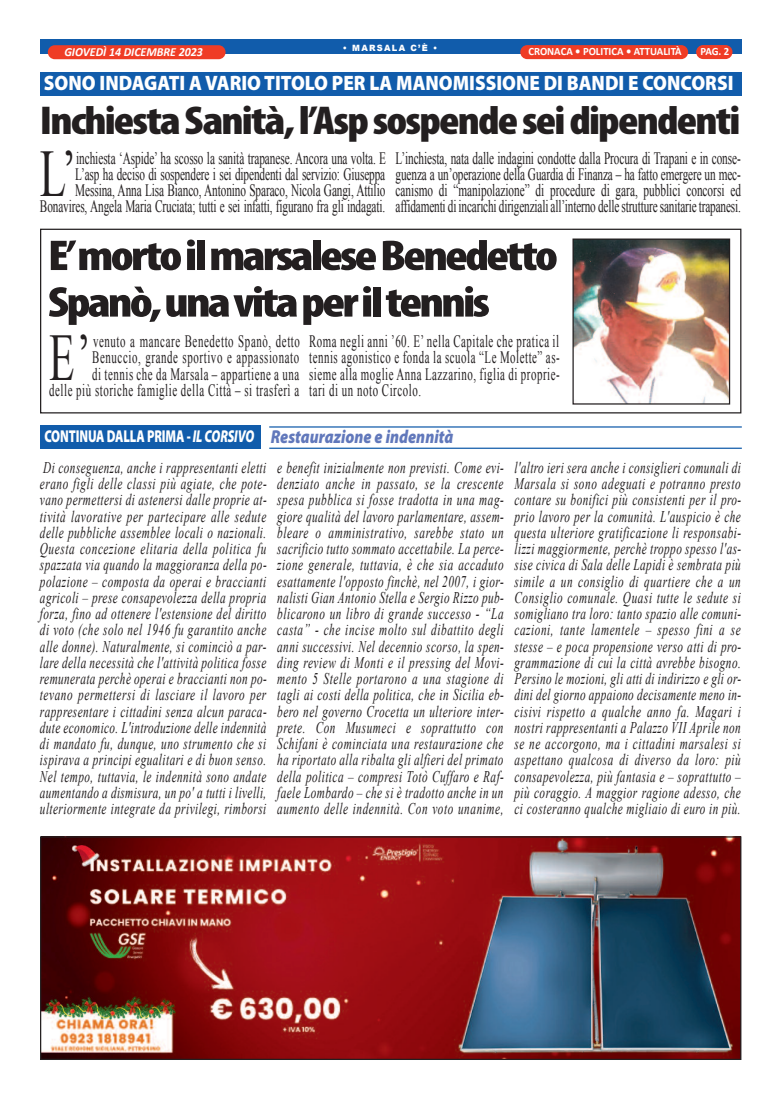
<style>
.page{position:relative;width:780px;height:1099px;background:#fff}
.page>*{position:absolute;margin:0;border:0;box-sizing:border-box;transform-origin:0 0}
.t1{font:66.5px "Times New Roman";color:#231f20;scale:.65 1}
.t2{font:66.5px "Times New Roman";color:#231f20;scale:.63 1}
.t3{font:900 condensed 43.38px/46.5px "Myriad Pro";letter-spacing:-.055em;color:#231f20;scale:1.18 1}
.t4{font:900 condensed 40.38px "Myriad Pro";letter-spacing:-.04em;color:#231f20;scale:1.14 1}
.t5{font:900 20.88px "Myriad Pro";color:#fff;scale:.91 1}
.t6{font:italic 900 18.75px "Myriad Pro";color:#6178bb;scale:.83 1}
.t7{font:17.38px/16.2px "Times New Roman";letter-spacing:-.005em;color:#231f20;text-align:right;scale:.65 1}
.t8{font:17.38px/16.2px "Times New Roman";letter-spacing:-.005em;color:#231f20;text-align:justify;scale:.63 1}
.t9{font:17.38px/16.2px "Times New Roman";letter-spacing:.05em;color:#231f20;text-align:right;scale:.63 1}
.t10{font:900 17.25px "Myriad Pro";letter-spacing:-.01em;color:#fff;scale:.72 1}
.t11{font:italic 16.25px/16.2px "Times New Roman";letter-spacing:.04em;color:#231f20;text-align:justify;scale:.69 1}
.t12{font:italic 700 12.38px "Calibri";color:#fff;scale:.96 1}
.t13{font:700 11.12px "Calibri";color:#fff;scale:.96 1}
.t14{font:900 8.62px "Arial";letter-spacing:.15em;color:#fff;scale:.96 1}
.s1{font-style:italic}
.s2{font-style:italic;font-stretch:condensed;font-size:11.25px;color:#6f6c6c}
</style>
<div class="page">
<div style="left:40px;top:229px;width:701px;height:184px;border:1px solid #231f20"></div>
<div style="left:40px;top:40px;width:701px;height:14px;background:#115cab"></div>
<div style="left:696px;top:45px;width:36px;height:14px;background:#ef3c25;border-radius:7px"></div>
<div style="left:520px;top:45px;width:168px;height:14px;background:#ef3c25;border-radius:7px"></div>
<div style="left:48px;top:45px;width:177px;height:14px;background:#ef3c25;border-radius:7px"></div>
<div style="left:40px;top:425px;width:221px;height:24px;background:#115cab"></div>
<hr style="left:269px;top:426px;width:472px;height:1px;background:#115cab">
<hr style="left:269px;top:447px;width:472px;height:2px;background:#115cab">
<div style="left:40px;top:73px;width:701px;height:23px;background:#115cab"></div>
<img style="left:574px;top:240px;width:154px;height:162px">
<div style="left:572px;top:238px;width:158px;height:166px;border:1px solid #231f20"></div>
<img style="left:42px;top:838px;width:697px;height:219px">
<div style="left:40px;top:836px;width:701px;height:223px;border:1px solid #231f20"></div>
<p class="t14" style="left:343px;top:41px;width:100px">• MARSALA C’È •</p>
<p class="t12" style="left:64px;top:47px;width:146px">GIOVEDÌ 14 DICEMBRE 2023</p>
<p class="t13" style="left:528px;top:47px;width:161px">CRONACA • POLITICA • ATTUALITÀ</p>
<p class="t13" style="left:700px;top:47px;width:32px">PAG. 2</p>
<p class="t5" style="left:44px;top:75px;width:759px">SONO INDAGATI A VARIO TITOLO PER LA MANOMISSIONE DI BANDI E CONCORSI</p>
<h3 class="t4" style="left:40px;top:106px;width:616px">InchiestaSanità,l’Aspsospendeseidipendenti</h3>
<h1 class="t1" style="left:40px;top:137px;width:57px">L’</h1>
<p class="t7" style="left:40px;top:150px;width:534px">inchiesta ‘Aspide’ ha scosso la sanità trapanese. Ancora una volta. E<br>L’asp ha deciso di sospendere i sei dipendenti dal servizio: Giuseppa Messina, Anna Lisa Bianco, Antonino Sparaco, Nicola Gangi, Attilio Bonavires, Angela Maria Cruciata; tutti e sei infatti, figurano fra gli indagati.</p>
<p class="t7" style="left:395px;top:150px;width:532px;text-align:justify">L’inchiesta, nata dalle indagini condotte dalla Procura di Trapani e in conse&shy;guenza a un’operazione della Guardia di Finanza – ha fatto emergere un mec&shy;canismo di “manipolazione” di procedure di gara, pubblici concorsi ed affidamenti di incarichi dirigenziali all’interno delle strutture sanitarie trapanesi.</p>
<h2 class="t3" style="left:48px;top:236px;width:434px">E’mortoilmarsaleseBenedetto<br>Spanò,unavitaperiltennis</h2>
<h1 class="t2" style="left:49px;top:320px;width:67px">E’</h1>
<p class="t9" style="left:49px;top:333px;width:399px">venuto a mancare Benedetto Spanò, detto Benuccio, grande sportivo e appassionato<br>di tennis che da Marsala – appartiene a una<br>delle più storiche famiglie della Città – si trasferì a</p>
<p class="t8" style="left:309px;top:333px;width:399px">Roma negli anni ’60. E’ nella Capitale che pratica il tennis agonistico e fonda la scuola “Le Molette” as&shy;sieme alla moglie Anna Lazzarino, figlia di proprie&shy;tari di un noto Circolo.</p>
<p class="t6" style="left:271px;top:429px;width:221px">Restaurazione e indennità</p>
<p class="t10" style="left:44px;top:430px;width:293px">CONTINUA DALLA PRIMA - <span class="s1">IL CORS</span><span class="s2">2</span><span class="s1">IV</span><span class="s2">4</span><span class="s1">O</span></p>
<p class="t11" style="left:40px;top:459px;width:330px">Di conseguenza, anche i rappresentanti eletti erano figli delle classi più agiate, che pote&shy;vano permettersi di astenersi dalle proprie at&shy;tività lavorative per partecipare alle sedute delle pubbliche assemblee locali o nazionali.<br>Questa concezione elitaria della politica fu spazzata via quando la maggioranza della po&shy;polazione – composta da operai e braccianti agricoli – prese consapevolezza della propria forza, fino ad ottenere l'estensione del diritto di voto (che solo nel 1946 fu garantito anche alle donne). Naturalmente, si cominciò a par&shy;lare della necessità che l'attività politica fosse remunerata perchè operai e braccianti non po&shy;tevano permettersi di lasciare il lavoro per rappresentare i cittadini senza alcun paraca&shy;dute economico. L'introduzione delle indennità di mandato fu, dunque, uno strumento che si ispirava a principi egualitari e di buon senso.<br>Nel tempo, tuttavia, le indennità sono andate aumentando a dismisura, un po' a tutti i livelli, ulteriormente integrate da privilegi, rimborsi</p>
<p class="t11" style="left:277px;top:459px;width:330px">e benefit inizialmente non previsti. Come evi&shy;denziato anche in passato, se la crescente spesa pubblica si fosse tradotta in una mag&shy;giore qualità del lavoro parlamentare, assem&shy;bleare o amministrativo, sarebbe stato un sacrificio tutto sommato accettabile. La perce&shy;zione generale, tuttavia, è che sia accaduto esattamente l'opposto finchè, nel 2007, i gior&shy;nalisti Gian Antonio Stella e Sergio Rizzo pub&shy;blicarono un libro di grande successo - “La casta” - che incise molto sul dibattito degli anni successivi. Nel decennio scorso, la spen&shy;ding review di Monti e il pressing del Movi&shy;mento 5 Stelle portarono a una stagione di tagli ai costi della politica, che in Sicilia eb&shy;bero nel governo Crocetta un ulteriore inter&shy;prete. Con Musumeci e soprattutto con Schifani è cominciata una restaurazione che ha riportato alla ribalta gli alfieri del primato della politica – compresi Totò Cuffaro e Raf&shy;faele Lombardo – che si è tradotto anche in un aumento delle indennità. Con voto unanime,</p>
<p class="t11" style="left:514px;top:459px;width:330px">l'altro ieri sera anche i consiglieri comunali di Marsala si sono adeguati e potranno presto contare su bonifici più consistenti per il pro&shy;prio lavoro per la comunità. L'auspicio è che questa ulteriore gratificazione li responsabi&shy;lizzi maggiormente, perchè troppo spesso l'as&shy;sise civica di Sala delle Lapidi è sembrata più simile a un consiglio di quartiere che a un Consiglio comunale. Quasi tutte le sedute si somigliano tra loro: tanto spazio alle comuni&shy;cazioni, tante lamentele – spesso fini a se stesse – e poca propensione verso atti di pro&shy;grammazione di cui la città avrebbe bisogno.<br>Persino le mozioni, gli atti di indirizzo e gli or&shy;dini del giorno appaiono decisamente meno in&shy;cisivi rispetto a qualche anno fa. Magari i nostri rappresentanti a Palazzo VII Aprile non se ne accorgono, ma i cittadini marsalesi si aspettano qualcosa di diverso da loro: più consapevolezza, più fantasia e – soprattutto – più coraggio. A maggior ragione adesso, che ci costeranno qualche migliaio di euro in più.</p>
</div>
